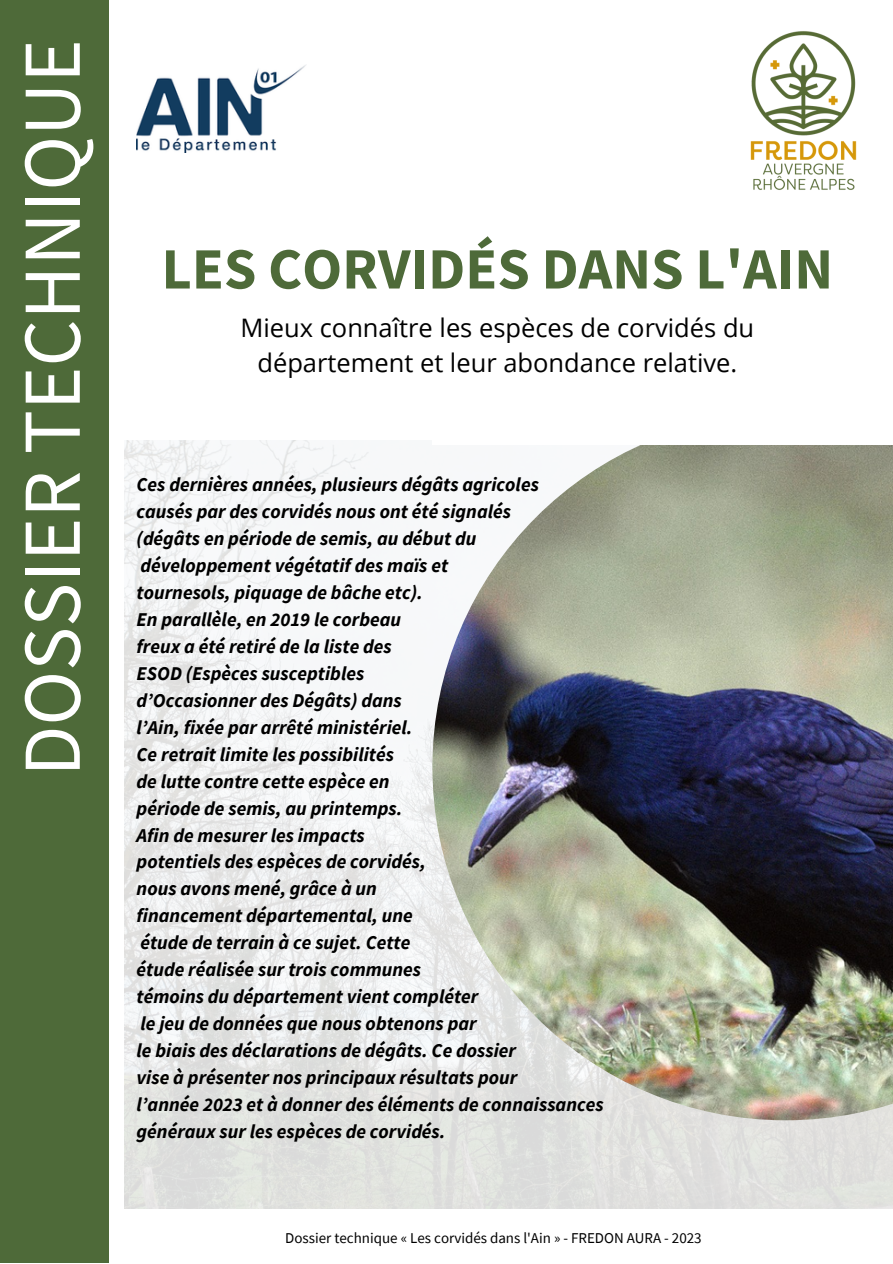
<style>
.page{position:relative;width:893px;height:1264px;background:#fff}
.page>*{position:absolute;margin:0;border:0;box-sizing:border-box;transform-origin:0 0}
.t1{font:82.5px "Source Sans Pro";color:#fff}
.t2{font:700 58.5px "Source Sans Pro";color:#4e6a39}
.t3{font:25.5px/34.8px "Open Sans";color:#000;text-align:center}
.t4{font:italic 700 19.5px/27px "Source Sans Pro";color:#000}
.t5{font:15px "Source Sans Pro";color:#000}
</style>
<div class="page">
<div style="left:0;top:0;width:109px;height:1262px;background:#4e6a39"></div>
<img style="left:750px;top:31px;width:107px;height:159px">
<img style="left:124px;top:440px;width:768px;height:768px">
<img style="left:432px;top:444px;width:460px;height:676px">
<div style="left:432px;top:237px;width:460px;height:207px;background:#fff"></div>
<img style="left:137px;top:65px;width:169px;height:88px">
<p class="t1" style="left:-1px;top:776px;width:738px;rotate:-90deg">DOSSIER TECHNIQUE</p>
<p class="t2" style="left:161px;top:231px;width:673px">LES CORVIDÉS DANS L'AIN</p>
<p class="t3" style="left:240px;top:309px;width:515px">Mieux connaître les espèces de corvidés du département et leur abondance relative.</p>
<p class="t4" style="left:137px;top:470px;width:404px">Ces dernières années, plusieurs dégâts agricoles</p>
<p class="t4" style="left:137px;top:497px;width:376px">causés par des corvidés nous ont été signalés</p>
<p class="t4" style="left:137px;top:524px;width:341px">(dégâts en période de semis, au début du</p>
<p class="t4" style="left:140px;top:551px;width:309px">développement végétatif des maïs et</p>
<p class="t4" style="left:137px;top:578px;width:288px">tournesols, piquage de bâche etc).</p>
<p class="t4" style="left:137px;top:605px;width:266px">En parallèle, en 2019 le corbeau</p>
<p class="t4" style="left:137px;top:632px;width:257px">freux a été retiré de la liste des</p>
<p class="t4" style="left:137px;top:659px;width:229px">ESOD (Espèces susceptibles</p>
<p class="t4" style="left:137px;top:686px;width:267px">d’Occasionner des Dégâts) dans</p>
<p class="t4" style="left:137px;top:713px;width:277px">l’Ain, fixée par arrêté ministériel.</p>
<p class="t4" style="left:137px;top:740px;width:259px">Ce retrait limite les possibilités</p>
<p class="t4" style="left:137px;top:767px;width:254px">de lutte contre cette espèce en</p>
<p class="t4" style="left:137px;top:794px;width:267px">période de semis, au printemps.</p>
<p class="t4" style="left:137px;top:821px;width:230px">Afin de mesurer les impacts</p>
<p class="t4" style="left:137px;top:848px;width:291px">potentiels des espèces de corvidés,</p>
<p class="t4" style="left:137px;top:875px;width:242px">nous avons mené, grâce à un</p>
<p class="t4" style="left:137px;top:902px;width:278px">financement départemental, une</p>
<p class="t4" style="left:140px;top:929px;width:271px">étude de terrain à ce sujet. Cette</p>
<p class="t4" style="left:137px;top:956px;width:286px">étude réalisée sur trois communes</p>
<p class="t4" style="left:137px;top:983px;width:343px">témoins du département vient compléter</p>
<p class="t4" style="left:140px;top:1009px;width:338px">le jeu de données que nous obtenons par</p>
<p class="t4" style="left:137px;top:1036px;width:381px">le biais des déclarations de dégâts. Ce dossier</p>
<p class="t4" style="left:137px;top:1063px;width:382px">vise à présenter nos principaux résultats pour</p>
<p class="t4" style="left:137px;top:1090px;width:468px">l’année 2023 et à donner des éléments de connaissances généraux sur les espèces de corvidés.</p>
<p class="t5" style="left:285px;top:1228px;width:418px">Dossier technique « Les corvidés dans l'Ain » - FREDON AURA - 2023</p>
</div>
